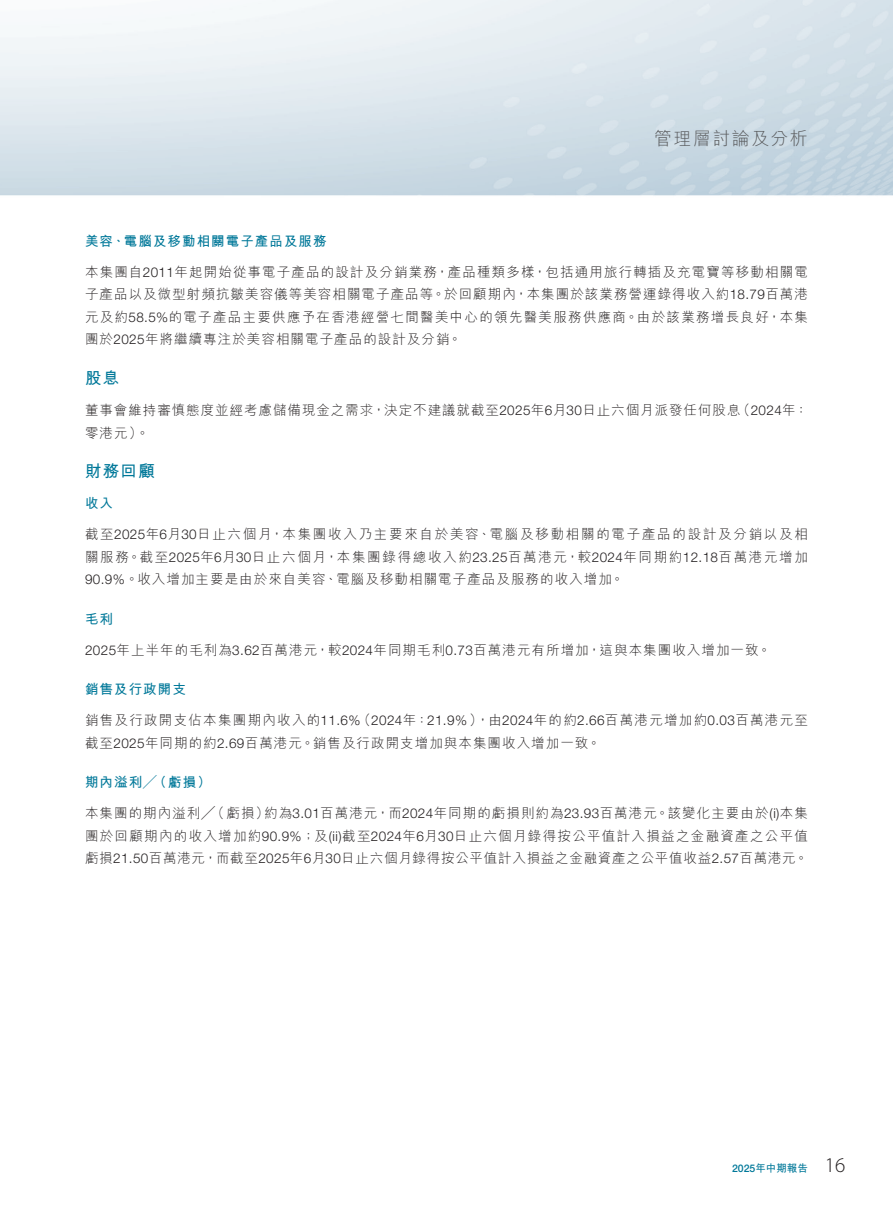
<style>
.page{position:relative;width:893px;height:1212px;background:#fff}
.page>*{position:absolute;margin:0;border:0;box-sizing:border-box;transform-origin:0 0}
.t1{font:300 18px "M Hei HK";letter-spacing:.08em;color:#57585a}
.t2{font:700 16.5px "M Hei HK";letter-spacing:.08em;color:#007899}
.t3{font:300 13.5px/22.5px "M Hei HK";letter-spacing:.08em;color:#231f20;text-align:justify}
.t4{font:700 13.5px "M Hei HK";letter-spacing:.08em;color:#007899}
.t5{font:700 10.5px "M Hei HK";color:#007899}
.s1{font-family:"Helvetica Neue LT Std"}
.s2{font-family:"Helvetica Neue LT Std";font-weight:500}
.s3{font-family:"Myriad Pro";font-weight:300;font-size:21px;color:#231f20}
</style>
<div class="page">
<h1 class="t1" style="left:654px;top:129px;width:155px">管理層討論及分析</h1>
<p class="t4" style="left:85px;top:231px;width:243px">美容、電腦及移動相關電子產品及服務</p>
<p class="t3" style="left:85px;top:261px;width:724px">本集團自<span class="s1">2011</span>年起開始從事電子產品的設計及分銷業務，產品種類多樣，包括通用旅行轉插及充電寶等移動相關電子產品以及微型射頻抗皺美容儀等美容相關電子產品等。於回顧期內，本集團於該業務營運錄得收入約<span class="s1">18.79</span>百萬港元及約<span class="s1">58.5%</span>的電子產品主要供應予在香港經營七間醫美中心的領先醫美服務供應商。由於該業務增長良好，本集團於<span class="s1">2025</span>年將繼續專注於美容相關電子產品的設計及分銷。</p>
<p class="t2" style="left:85px;top:366px;width:36px">股息</p>
<p class="t3" style="left:85px;top:399px;width:724px">董事會維持審慎態度並經考慮儲備現金之需求，決定不建議就截至<span class="s1">2025</span>年<span class="s1">6</span>月<span class="s1">30</span>日止六個月派發任何股息（<span class="s1">2024</span>年：零港元）。</p>
<p class="t2" style="left:85px;top:459px;width:71px">財務回顧</p>
<p class="t4" style="left:85px;top:493px;width:30px">收入</p>
<p class="t3" style="left:85px;top:523px;width:724px">截至<span class="s1">2025</span>年<span class="s1">6</span>月<span class="s1">30</span>日止六個月，本集團收入乃主要來自於美容、電腦及移動相關的電子產品的設計及分銷以及相關服務。截至<span class="s1">2025</span>年<span class="s1">6</span>月<span class="s1">30</span>日止六個月，本集團錄得總收入約<span class="s1">23.25</span>百萬港元，較<span class="s1">2024</span>年同期約<span class="s1">12.18</span>百萬港元增加<span class="s1">90.9%</span>。收入增加主要是由於來自美容、電腦及移動相關電子產品及服務的收入增加。</p>
<p class="t4" style="left:85px;top:609px;width:30px">毛利</p>
<p class="t3" style="left:85px;top:638px;width:687px"><span class="s1">2025</span>年上半年的毛利為<span class="s1">3.62</span>百萬港元，較<span class="s1">2024</span>年同期毛利<span class="s1">0.73</span>百萬港元有所增加，這與本集團收入增加一致。</p>
<p class="t4" style="left:85px;top:679px;width:102px">銷售及行政開支</p>
<p class="t3" style="left:85px;top:709px;width:724px">銷售及行政開支佔本集團期內收入的<span class="s1">11.6%</span>（<span class="s1">2024</span>年：<span class="s1">21.9%</span>），由<span class="s1">2024</span>年的約<span class="s1">2.66</span>百萬港元增加約<span class="s1">0.03</span>百萬港元至截至<span class="s1">2025</span>年同期的約<span class="s1">2.69</span>百萬港元。銷售及行政開支增加與本集團收入增加一致。</p>
<p class="t4" style="left:85px;top:772px;width:127px">期內溢利╱（虧損）</p>
<p class="t3" style="left:85px;top:802px;width:724px">本集團的期內溢利╱（虧損）約為<span class="s1">3.01</span>百萬港元，而<span class="s1">2024</span>年同期的虧損則約為<span class="s1">23.93</span>百萬港元。該變化主要由於<span class="s1">(i)</span>本集團於回顧期內的收入增加約<span class="s1">90.9%</span>；及<span class="s1">(ii)</span>截至<span class="s1">2024</span>年<span class="s1">6</span>月<span class="s1">30</span>日止六個月錄得按公平值計入損益之金融資產之公平值虧損<span class="s1">21.50</span>百萬港元，而截至<span class="s1">2025</span>年<span class="s1">6</span>月<span class="s1">30</span>日止六個月錄得按公平值計入損益之金融資產之公平值收益<span class="s1">2.57</span>百萬港元。</p>
<p class="t5" style="left:732px;top:1160px;width:115px"><span class="s2">2025</span>年中期報告 <span class="s3">16</span></p>
</div>
